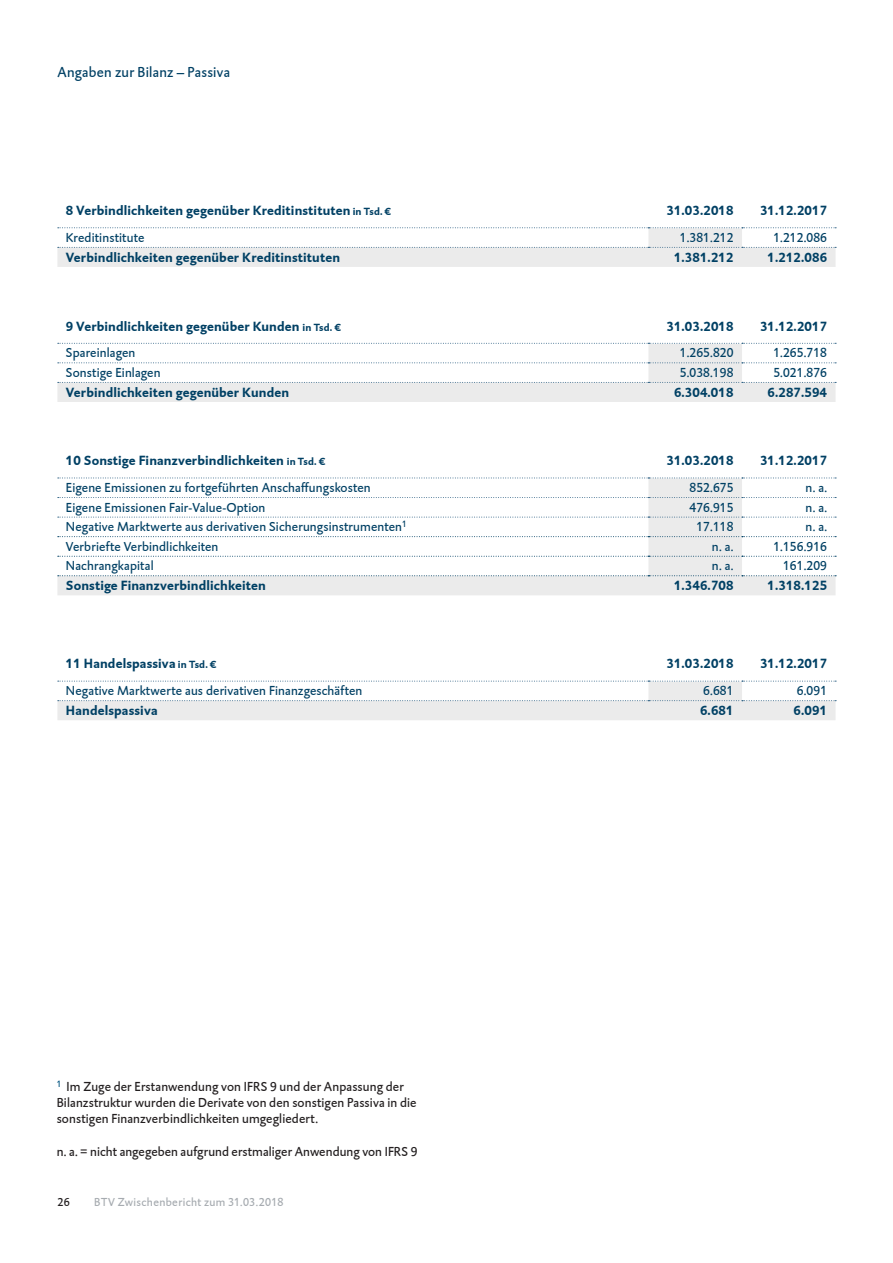
<style>
.page{position:relative;width:893px;height:1263px;background:#fff}
.page>*{position:absolute;margin:0;border:0;box-sizing:border-box;transform-origin:0 0}
.t1{font:15px "DTL Caspari T";letter-spacing:.015em;color:#004064}
.t2{font:700 13.5px "DTL Caspari T";letter-spacing:.01em;color:#004064}
.t3{font:13.5px "DTL Caspari T";letter-spacing:.01em;color:#004064}
.t4{font:13.5px/16.2px "DTL Caspari T";letter-spacing:.01em;color:#231f20}
.t5{font:12px "DTL Caspari T";letter-spacing:.03em;color:#a6abb0}
.t6{font:12px "DTL Caspari T";color:#231f20}
.s1{font-size:10.5px}
</style>
<div class="page">
<svg style="left:57px;top:681px;width:779px;height:39px"></svg>
<svg style="left:57px;top:478px;width:779px;height:117px"></svg>
<svg style="left:58px;top:497px;width:778px;height:1px"></svg>
<svg style="left:58px;top:517px;width:778px;height:1px"></svg>
<svg style="left:58px;top:478px;width:778px;height:1px"></svg>
<svg style="left:58px;top:536px;width:778px;height:1px"></svg>
<svg style="left:58px;top:556px;width:778px;height:1px"></svg>
<svg style="left:58px;top:575px;width:778px;height:1px"></svg>
<svg style="left:57px;top:343px;width:779px;height:59px"></svg>
<svg style="left:58px;top:382px;width:778px;height:1px"></svg>
<svg style="left:58px;top:343px;width:778px;height:1px"></svg>
<svg style="left:58px;top:362px;width:778px;height:1px"></svg>
<svg style="left:57px;top:227px;width:779px;height:40px"></svg>
<p class="t1" style="left:57px;top:63px;width:174px">Angaben zur Bilanz – Passiva</p>
<p class="t2" style="left:66px;top:201px;width:326px">8 Verbindlichkeiten gegenüber Kreditinstituten <span class="s1">in Tsd. €</span></p>
<p class="t2" style="left:666px;top:201px;width:69px">31.03.2018</p>
<p class="t2" style="left:760px;top:201px;width:69px">31.12.2017</p>
<p class="t3" style="left:66px;top:229px;width:80px">Kreditinstitute</p>
<p class="t3" style="left:680px;top:229px;width:55px">1.381.212</p>
<p class="t3" style="left:773px;top:229px;width:55px">1.212.086</p>
<p class="t2" style="left:66px;top:248px;width:276px">Verbindlichkeiten gegenüber Kreditinstituten</p>
<p class="t2" style="left:674px;top:248px;width:61px">1.381.212</p>
<p class="t2" style="left:768px;top:248px;width:61px">1.212.086</p>
<p class="t2" style="left:66px;top:317px;width:276px">9 Verbindlichkeiten gegenüber Kunden <span class="s1">in Tsd. €</span></p>
<p class="t2" style="left:666px;top:317px;width:69px">31.03.2018</p>
<p class="t2" style="left:760px;top:317px;width:69px">31.12.2017</p>
<p class="t3" style="left:66px;top:344px;width:71px">Spareinlagen</p>
<p class="t3" style="left:680px;top:344px;width:55px">1.265.820</p>
<p class="t3" style="left:773px;top:344px;width:55px">1.265.718</p>
<p class="t3" style="left:66px;top:364px;width:96px">Sonstige Einlagen</p>
<p class="t3" style="left:680px;top:364px;width:55px">5.038.198</p>
<p class="t3" style="left:773px;top:364px;width:55px">5.021.876</p>
<p class="t2" style="left:66px;top:383px;width:225px">Verbindlichkeiten gegenüber Kunden</p>
<p class="t2" style="left:674px;top:383px;width:61px">6.304.018</p>
<p class="t2" style="left:767px;top:383px;width:61px">6.287.594</p>
<p class="t2" style="left:66px;top:452px;width:260px">10 Sonstige Finanzverbindlichkeiten <span class="s1">in Tsd. €</span></p>
<p class="t2" style="left:666px;top:452px;width:69px">31.03.2018</p>
<p class="t2" style="left:760px;top:452px;width:69px">31.12.2017</p>
<p class="t3" style="left:66px;top:479px;width:306px">Eigene Emissionen zu fortgeführten Anschaffungskosten</p>
<p class="t3" style="left:689px;top:479px;width:45px">852.675</p>
<p class="t3" style="left:805px;top:479px;width:23px">n. a.</p>
<p class="t3" style="left:66px;top:499px;width:201px">Eigene Emissionen Fair-Value-Option</p>
<p class="t3" style="left:689px;top:499px;width:45px">476.915</p>
<p class="t3" style="left:805px;top:499px;width:23px">n. a.</p>
<p class="t3" style="left:66px;top:518px;width:342px">Negative Marktwerte aus derivativen Sicherungsinstrumenten<sup>1</sup></p>
<p class="t3" style="left:696px;top:518px;width:39px">17.118</p>
<p class="t3" style="left:805px;top:518px;width:23px">n. a.</p>
<p class="t3" style="left:66px;top:538px;width:154px">Verbriefte Verbindlichkeiten</p>
<p class="t3" style="left:712px;top:538px;width:23px">n. a.</p>
<p class="t3" style="left:773px;top:538px;width:55px">1.156.916</p>
<p class="t3" style="left:66px;top:557px;width:89px">Nachrangkapital</p>
<p class="t3" style="left:712px;top:557px;width:23px">n. a.</p>
<p class="t3" style="left:783px;top:557px;width:45px">161.209</p>
<p class="t2" style="left:66px;top:576px;width:201px">Sonstige Finanzverbindlichkeiten</p>
<p class="t2" style="left:674px;top:576px;width:61px">1.346.708</p>
<p class="t2" style="left:768px;top:576px;width:61px">1.318.125</p>
<p class="t2" style="left:66px;top:655px;width:152px">11 Handelspassiva <span class="s1">in Tsd. €</span></p>
<p class="t2" style="left:666px;top:655px;width:69px">31.03.2018</p>
<p class="t2" style="left:760px;top:655px;width:69px">31.12.2017</p>
<p class="t3" style="left:66px;top:682px;width:298px">Negative Marktwerte aus derivativen Finanzgeschäften</p>
<p class="t3" style="left:703px;top:682px;width:32px">6.681</p>
<p class="t3" style="left:797px;top:682px;width:32px">6.091</p>
<p class="t2" style="left:66px;top:701px;width:93px">Handelspassiva</p>
<p class="t2" style="left:700px;top:701px;width:35px">6.681</p>
<p class="t2" style="left:794px;top:701px;width:35px">6.091</p>
<p class="t4" style="left:57px;top:1078px;width:361px"><sup>1</sup> Im Zuge der Erstanwendung von IFRS 9 und der Anpassung der<br>Bilanzstruktur wurden die Derivate von den sonstigen Passiva in die sonstigen Finanzverbindlichkeiten umgegliedert.</p>
<p class="t4" style="left:57px;top:1143px;width:362px">n. a. = nicht angegeben aufgrund erstmaliger Anwendung von IFRS 9</p>
<p class="t6" style="left:57px;top:1194px;width:14px">26</p>
<p class="t5" style="left:94px;top:1194px;width:191px">BTV Zwischenbericht zum 31.03.2018</p>
</div>
